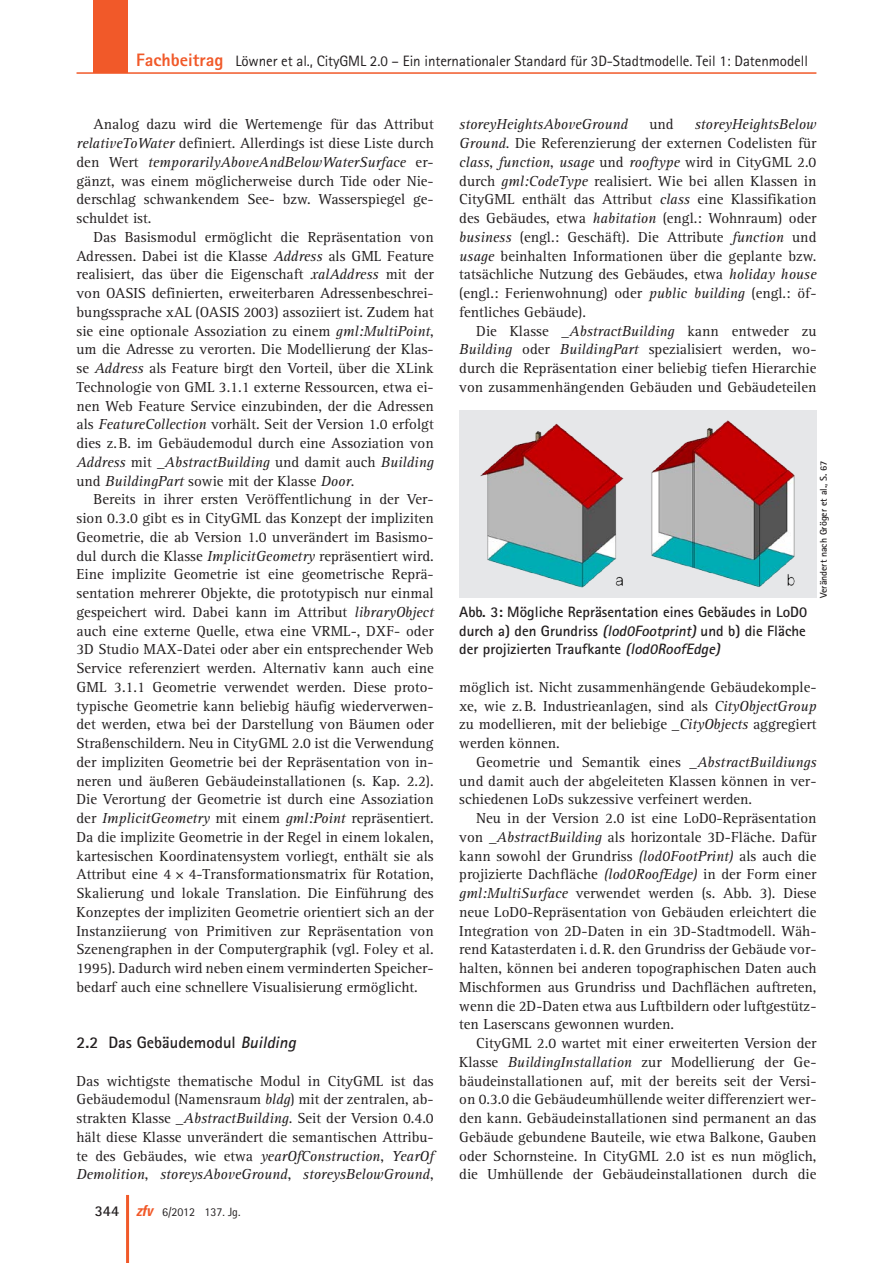
<style>
.page{position:relative;width:893px;height:1263px;background:#fff}
.page>*{position:absolute;margin:0;border:0;box-sizing:border-box;transform-origin:0 0}
._12_titel_2{font:700 16.5px "Rotis Sans Serif";color:#231f20}
._01_normal{font:15px/18.8px "Rotis Serif";color:#231f20;text-align:justify}
._01_normal_oEZ_AA{font:15px/18.8px "Rotis Serif";color:#231f20;text-align:justify}
._05_abb{font:700 15px/18.8px "Rotis Sans Serif";color:#231f20;text-align:justify}
.t1{font:15px "Rotis Sans Serif";letter-spacing:-.005em;color:#231f20}
._01_normal_oEZ_AA-2{font:italic 15px "Rotis Serif";color:#231f20}
.t2{font:12px "Rotis Sans Serif";color:#231f20}
._05_abb_copyright{font:700 9.75px "Rotis Sans Serif";color:#231f20}
.s1{font-weight:800;font-size:18px;color:#f15929}
.s2{font-style:italic}
.s3{font-weight:700;font-size:15px}
.s4{font-family:"Univers";font-weight:700;font-style:italic;font-stretch:condensed;font-size:15px;color:#f15929}
</style>
<div class="page">
<div style="left:94px;top:0;width:34px;height:72px;background:#f15929"></div>
<hr style="left:77px;top:72px;width:739px;height:2px;background:#f15929">
<hr style="left:126px;top:1195px;width:3px;height:68px;background:#f15929">
<div style="left:459px;top:411px;width:357px;height:187px;background:#e6e7e9"></div>
<img style="left:480px;top:420px;width:315px;height:168px">
<p class="t1" style="left:136px;top:52px;width:673px"><span class="s1">Fachbeitrag</span> Löwner et al., CityGML 2.0 – Ein internationaler Standard für 3D-Stadtmodelle. Teil 1: Datenmodell</p>
<p class="_01_normal" style="left:77px;top:115px;width:359px;text-indent:17px">Analog dazu wird die Wertemenge für das Attribut <span class="s2">relativeToWater</span> definiert. Allerdings ist diese Liste durch den Wert <span class="s2">temporarilyAboveAndBelowWaterSurface</span> er‑ gänzt, was einem möglicherweise durch Tide oder Nie‑ derschlag schwankendem See- bzw. Wasserspiegel ge‑ schuldet ist.</p>
<p class="_01_normal" style="left:77px;top:228px;width:359px;text-indent:17px">Das Basismodul ermöglicht die Repräsentation von Adressen. Dabei ist die Klasse <span class="s2">Address</span> als GML Feature realisiert, das über die Eigenschaft <span class="s2">xalAddress</span> mit der von OASIS definierten, erweiterbaren Adressenbeschrei‑ bungssprache xAL (OASIS 2003) assoziiert ist. Zudem hat sie eine optionale Assoziation zu einem <span class="s2">gml:MultiPoint</span>, um die Adresse zu verorten. Die Modellierung der Klas‑ se <span class="s2">Address</span> als Feature birgt den Vorteil, über die XLink Technologie von GML 3.1.1 externe Ressourcen, etwa ei‑ nen Web Feature Service einzubinden, der die Adressen als <span class="s2">FeatureCollection</span> vorhält. Seit der Version 1.0 erfolgt dies z.B. im Gebäudemodul durch eine Assoziation von <span class="s2">Address</span> mit <span class="s2">_AbstractBuilding</span> und damit auch <span class="s2">Building </span>und <span class="s2">BuildingPart</span> sowie mit der Klasse <span class="s2">Door</span>.</p>
<p class="_01_normal" style="left:77px;top:490px;width:359px;text-indent:17px">Bereits in ihrer ersten Veröffentlichung in der Ver&shy;sion 0.3.0 gibt es in CityGML das Konzept der impliziten Geometrie, die ab Version 1.0 unverändert im Basismo‑ dul durch die Klasse <span class="s2">ImplicitGeometry</span> repräsentiert wird.<br>Eine implizite Geometrie ist eine geometrische Reprä‑ sentation mehrerer Objekte, die prototypisch nur einmal gespeichert wird. Dabei kann im Attribut <span class="s2">libraryObject </span>auch eine externe Quelle, etwa eine VRML-, DXF- oder 3D Studio MAX-Datei oder aber ein entsprechender Web Service referenziert werden. Alternativ kann auch eine GML 3.1.1 Geometrie verwendet werden. Diese proto&shy;typische Geometrie kann beliebig häufig wiederverwen‑ det werden, etwa bei der Darstellung von Bäumen oder Straßenschildern. Neu in CityGML 2.0 ist die Verwendung der impliziten Geometrie bei der Repräsentation von in‑ neren und äußeren Gebäudeinstallationen (s. Kap. 2.2).<br>Die Verortung der Geometrie ist durch eine Assoziation der <span class="s2">ImplicitGeometry</span> mit einem <span class="s2">gml:Point</span> repräsentiert.<br>Da die implizite Geometrie in der Regel in einem lokalen, kartesischen Koordinatensystem vorliegt, enthält sie als Attribut eine 4 × 4-Transformationsmatrix für Rotation, Skalierung und lokale Translation. Die Einführung des Konzeptes der impliziten Geometrie orientiert sich an der Instanziierung von Primitiven zur Repräsentation von Szenengraphen in der Computergraphik (vgl. Foley et al.<br>1995). Dadurch wird neben einem verminderten Speicher‑ bedarf auch eine schnellere Visualisierung ermöglicht.</p>
<p class="_12_titel_2" style="left:77px;top:1032px;width:225px">2.2 Das Gebäudemodul <span class="s2">Building</span></p>
<p class="_01_normal_oEZ_AA" style="left:77px;top:1072px;width:359px">Das wichtigste thematische Modul in CityGML ist das Gebäudemodul (Namensraum <span class="s2">bldg</span>) mit der zentralen, ab&shy;strakten Klasse <span class="s2">_AbstractBuilding</span>. Seit der Version 0.4.0 hält diese Klasse unverändert die semantischen Attribu‑ te des Gebäudes, wie etwa <span class="s2">yearOfConstruction</span>, <span class="s2">YearOf Demolition</span>, <span class="s2">storeysAboveGround</span>, <span class="s2">storeysBelowGround</span>,</p>
<p class="t2" style="left:95px;top:1205px;width:147px"><span class="s3">344</span> <span class="s4">zfv</span> 6/2012 137. Jg.</p>
<p class="_01_normal_oEZ_AA" style="left:459px;top:115px;width:359px;text-indent:236px"><span class="s2">storeyHeightsBelow Ground</span>. Die Referenzierung der externen Codelisten für <span class="s2">class</span>, <span class="s2">function</span>, <span class="s2">usage</span> und <span class="s2">rooftype</span> wird in CityGML 2.0 durch <span class="s2">gml:CodeType</span> realisiert. Wie bei allen Klassen in CityGML enthält das Attribut <span class="s2">class</span> eine Klassifikation des Gebäudes, etwa <span class="s2">habitation</span> (engl.: Wohnraum) oder <span class="s2">business</span> (engl.: Geschäft). Die Attribute <span class="s2">function</span> und <span class="s2">usage</span> beinhalten Informationen über die geplante bzw. tatsächliche Nutzung des Gebäudes, etwa <span class="s2">holiday house </span>(engl.: Ferienwohnung) oder <span class="s2">public building</span> (engl.: öf‑ fentliches Gebäude).</p>
<p class="_01_normal" style="left:459px;top:322px;width:359px;text-indent:17px">Die Klasse <span class="s2">_AbstractBuilding</span> kann entweder zu <span class="s2">Building</span> oder <span class="s2">BuildingPart</span> spezialisiert werden, wo‑ durch die Repräsentation einer beliebig tiefen Hierarchie von zusammenhängenden Gebäuden und Gebäudeteilen</p>
<p class="_01_normal_oEZ_AA-2" style="left:459px;top:116px;width:170px">storeyHeightsAboveGround</p>
<p class="_01_normal_oEZ_AA" style="left:649px;top:115px;width:26px">und</p>
<p class="_05_abb" style="left:459px;top:602px;width:349px">Abb. 3: Mögliche Repräsentation eines Gebäudes in LoD0 durch a) den Grundriss <span class="s2">(lod0Footprint)</span> und b) die Fläche der projizierten Traufkante <span class="s2">(lod0RoofEdge)</span></p>
<p class="_05_abb_copyright" style="left:817px;top:598px;width:139px;rotate:-90deg">Verändert nach Gröger et al., S. 67</p>
<p class="_01_normal" style="left:459px;top:678px;width:359px">möglich ist. Nicht zusammenhängende Gebäudekomple‑ xe, wie z.B. Industrieanlagen, sind als <span class="s2">CityObjectGroup </span>zu modellieren, mit der beliebige <span class="s2">_CityObjects</span> aggregiert werden können.</p>
<p class="_01_normal" style="left:459px;top:753px;width:359px;text-indent:17px">Geometrie und Semantik eines <span class="s2">_AbstractBuildiungs </span>und damit auch der abgeleiteten Klassen können in ver‑ schiedenen LoDs sukzessive verfeinert werden.</p>
<p class="_01_normal" style="left:459px;top:809px;width:359px;text-indent:17px">Neu in der Version 2.0 ist eine LoD0-Repräsentation von <span class="s2">_AbstractBuilding</span> als horizontale 3D‑Fläche. Dafür kann sowohl der Grundriss <span class="s2">(lod0FootPrint)</span> als auch die projizierte Dachfläche <span class="s2">(lod0RoofEdge)</span> in der Form einer <span class="s2">gml:MultiSurface</span> verwendet werden (s. Abb. 3). Diese neue LoD0-Repräsentation von Gebäuden erleichtert die Integration von 2D‑Daten in ein 3D‑Stadtmodell. Wäh‑ rend Katasterdaten i.d.R. den Grundriss der Gebäude vor‑ halten, können bei anderen topographischen Daten auch Mischformen aus Grundriss und Dachflächen auftreten, wenn die 2D‑Daten etwa aus Luftbildern oder luftgestütz‑ ten Laserscans gewonnen wurden.</p>
<p class="_01_normal" style="left:459px;top:1034px;width:359px;text-indent:17px">CityGML 2.0 wartet mit einer erweiterten Version der Klasse <span class="s2">BuildingInstallation</span> zur Modellierung der Ge‑ bäudeinstallationen auf, mit der bereits seit der Versi‑ on 0.3.0 die Gebäudeumhüllende weiter differenziert wer‑ den kann. Gebäudeinstallationen sind permanent an das Gebäude gebundene Bauteile, wie etwa Balkone, Gauben oder Schornsteine. In CityGML 2.0 ist es nun möglich, die Umhüllende der Gebäudeinstallationen durch die</p>
</div>
